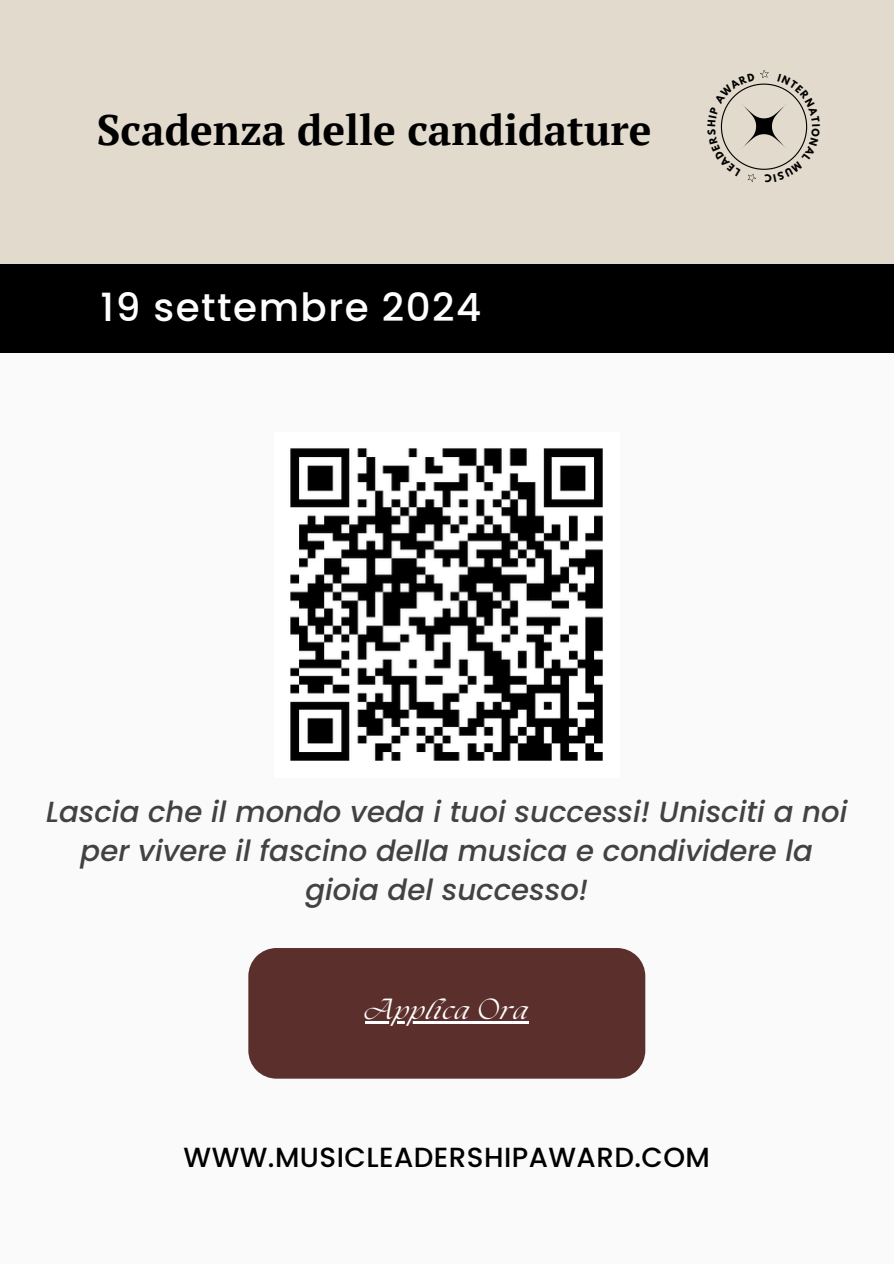
<style>
.page{position:relative;width:894px;height:1264px;background:#fff}
.page>*{position:absolute;margin:0;border:0;box-sizing:border-box;transform-origin:0 0}
.t1{font:700 42.3px "PT Serif";color:#000}
.t2{font:500 38.85px "Poppins";letter-spacing:.04em;color:#fff}
.t3{font:italic 500 29.1px/38.8px "Poppins";color:#424242;text-align:center}
.t4{font:500 27.6px "Poppins";letter-spacing:.015em;color:#000}
.t5{font:italic 25.5px "The Seasons";letter-spacing:.04em;color:#fff}
</style>
<div class="page">
<div style="left:0;top:0;width:893px;height:1263px;background:#fafafa"></div>
<img style="left:290px;top:448px;width:313px;height:313px">
<div style="left:0;top:0;width:893px;height:264px;background:#e2dbcd"></div>
<div style="left:0;top:264px;width:893px;height:89px;background:#000"></div>
<div style="left:248px;top:948px;width:397px;height:130px;background:#5b2f2c"></div>
<hr style="left:365px;top:1021px;width:164px;height:2px;background:#fff">
<svg style="left:720px;top:70px;width:88px;height:112px"></svg>
<h3 class="t1" style="left:97px;top:101px;width:556px">Scadenza delle candidature</h3>
<p class="t2" style="left:101px;top:280px;width:382px">19 settembre 2024</p>
<h1 class="t3" style="left:46px;top:792px;width:802px">Lascia che il mondo veda i tuoi successi! Unisciti a noi per vivere il fascino della musica e condividere la gioia del successo!</h1>
<p class="t5" style="left:365px;top:998px;width:164px">Applica Ora</p>
<p class="t4" style="left:183px;top:1137px;width:527px">WWW.MUSICLEADERSHIPAWARD.COM</p>
</div>
